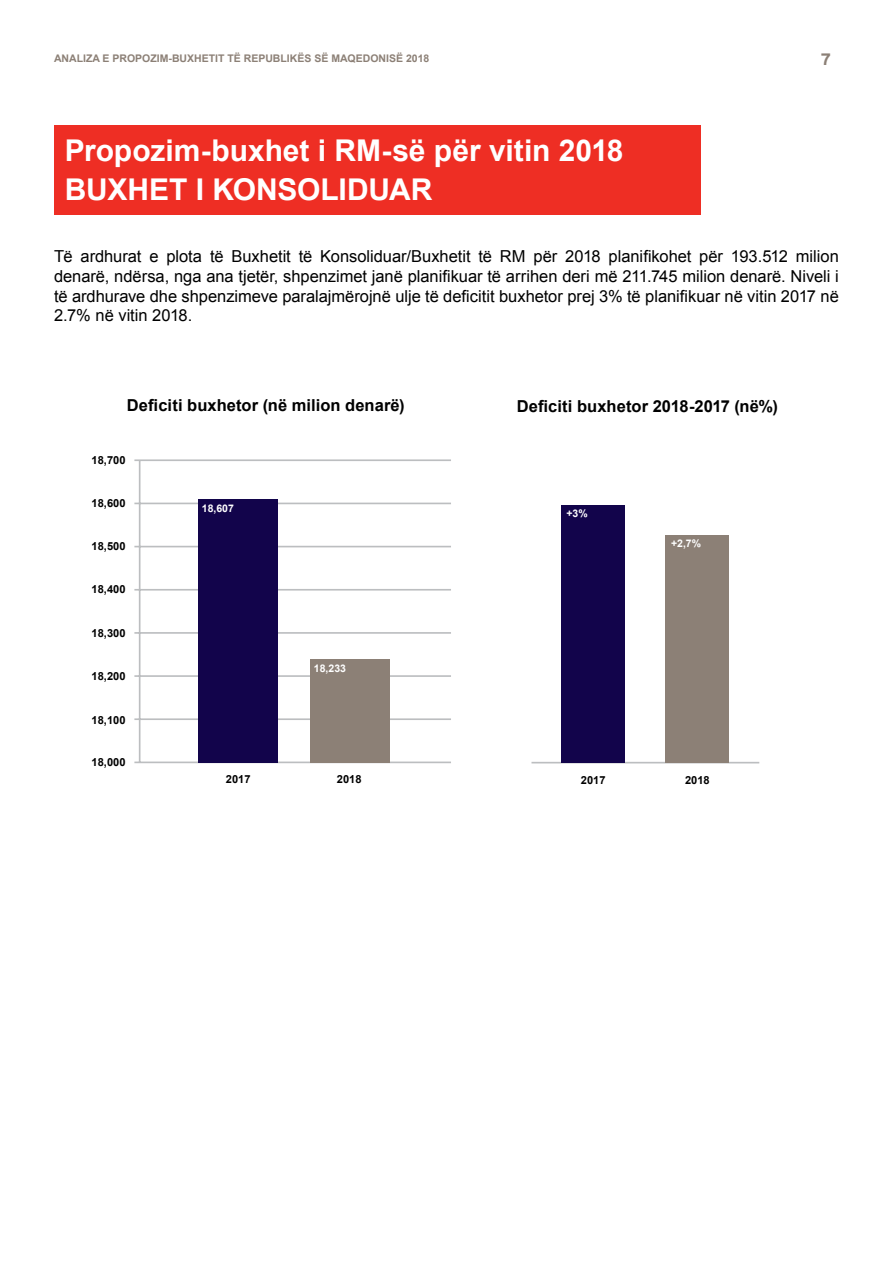
<style>
.page{position:relative;width:893px;height:1263px;background:#fff}
.page>*{position:absolute;margin:0;border:0;box-sizing:border-box;transform-origin:0 0}
.t1{font:700 30px/39px "Arial";letter-spacing:-.005em;color:#fff}
.t2{font:16.5px/19.8px "Arial";letter-spacing:-.005em;color:#000;text-align:justify}
.t3{font:700 16.5px "Arial";letter-spacing:.005em;color:#000}
.t4{font:700 16.5px "Interstate";color:#8c8076}
.t5{font:700 11.1px "Arial";color:#000}
.t6{font:700 10.5px "Arial";color:#8c8076}
.t7{font:700 10.5px "Arial";color:#fff}
</style>
<div class="page">
<div style="left:54px;top:125px;width:646px;height:90px;background:#ee2e24"></div>
<hr style="left:531px;top:762px;width:228px;height:1px;background:#bcbec0">
<div style="left:561px;top:505px;width:64px;height:258px;background:#12044b"></div>
<div style="left:666px;top:535px;width:63px;height:228px;background:#8c8076"></div>
<hr style="left:134px;top:761px;width:317px;height:2px;background:#bcbec0">
<hr style="left:134px;top:718px;width:317px;height:2px;background:#bcbec0">
<hr style="left:134px;top:675px;width:317px;height:2px;background:#bcbec0">
<hr style="left:134px;top:632px;width:317px;height:2px;background:#bcbec0">
<hr style="left:134px;top:589px;width:317px;height:2px;background:#bcbec0">
<hr style="left:134px;top:546px;width:317px;height:1px;background:#bcbec0">
<hr style="left:134px;top:503px;width:317px;height:1px;background:#bcbec0">
<hr style="left:134px;top:459px;width:317px;height:2px;background:#bcbec0">
<hr style="left:139px;top:460px;width:1px;height:302px;background:#bcbec0">
<div style="left:199px;top:499px;width:79px;height:263px;background:#12044b"></div>
<div style="left:310px;top:659px;width:79px;height:103px;background:#8c8076"></div>
<p class="t6" style="left:54px;top:51px;width:377px">ANALIZA E PROPOZIM-BUXHETIT TË REPUBLIKËS SË MAQEDONISË 2018</p>
<p class="t4" style="left:821px;top:50px;width:12px">7</p>
<h1 class="t1" style="left:65px;top:132px;width:560px">Propozim-buxhet i RM-së për vitin 2018<br>BUXHET I KONSOLIDUAR</h1>
<p class="t2" style="left:54px;top:247px;width:786px">Të ardhurat e plota të Buxhetit të Konsoliduar/Buxhetit të RM për 2018 planifikohet për 193.512 milion denarë, ndërsa, nga ana tjetër, shpenzimet janë planifikuar të arrihen deri më 211.745 milion denarë. Niveli i të ardhurave dhe shpenzimeve paralajmërojnë ulje të deficitit buxhetor prej 3% të planifikuar në vitin 2017 në 2.7% në vitin 2018.</p>
<p class="t3" style="left:127px;top:394px;width:279px">Deficiti buxhetor (në milion denarë)</p>
<p class="t3" style="left:517px;top:395px;width:263px">Deficiti buxhetor 2018-2017 (në%)</p>
<p class="t5" style="left:92px;top:452px;width:35px">18,700</p>
<p class="t5" style="left:92px;top:496px;width:35px">18,600</p>
<p class="t5" style="left:92px;top:539px;width:35px">18,500</p>
<p class="t5" style="left:92px;top:582px;width:35px">18,400</p>
<p class="t5" style="left:92px;top:625px;width:35px">18,300</p>
<p class="t5" style="left:92px;top:669px;width:35px">18,200</p>
<p class="t5" style="left:92px;top:712px;width:35px">18,100</p>
<p class="t5" style="left:92px;top:755px;width:35px">18,000</p>
<p class="t7" style="left:202px;top:501px;width:34px">18,607</p>
<p class="t7" style="left:314px;top:661px;width:34px">18,233</p>
<p class="t7" style="left:566px;top:506px;width:23px">+3%</p>
<p class="t7" style="left:671px;top:537px;width:32px">+2,7%</p>
<p class="t5" style="left:226px;top:771px;width:26px">2017</p>
<p class="t5" style="left:337px;top:771px;width:26px">2018</p>
<p class="t5" style="left:581px;top:773px;width:26px">2017</p>
<p class="t5" style="left:685px;top:773px;width:26px">2018</p>
</div>
